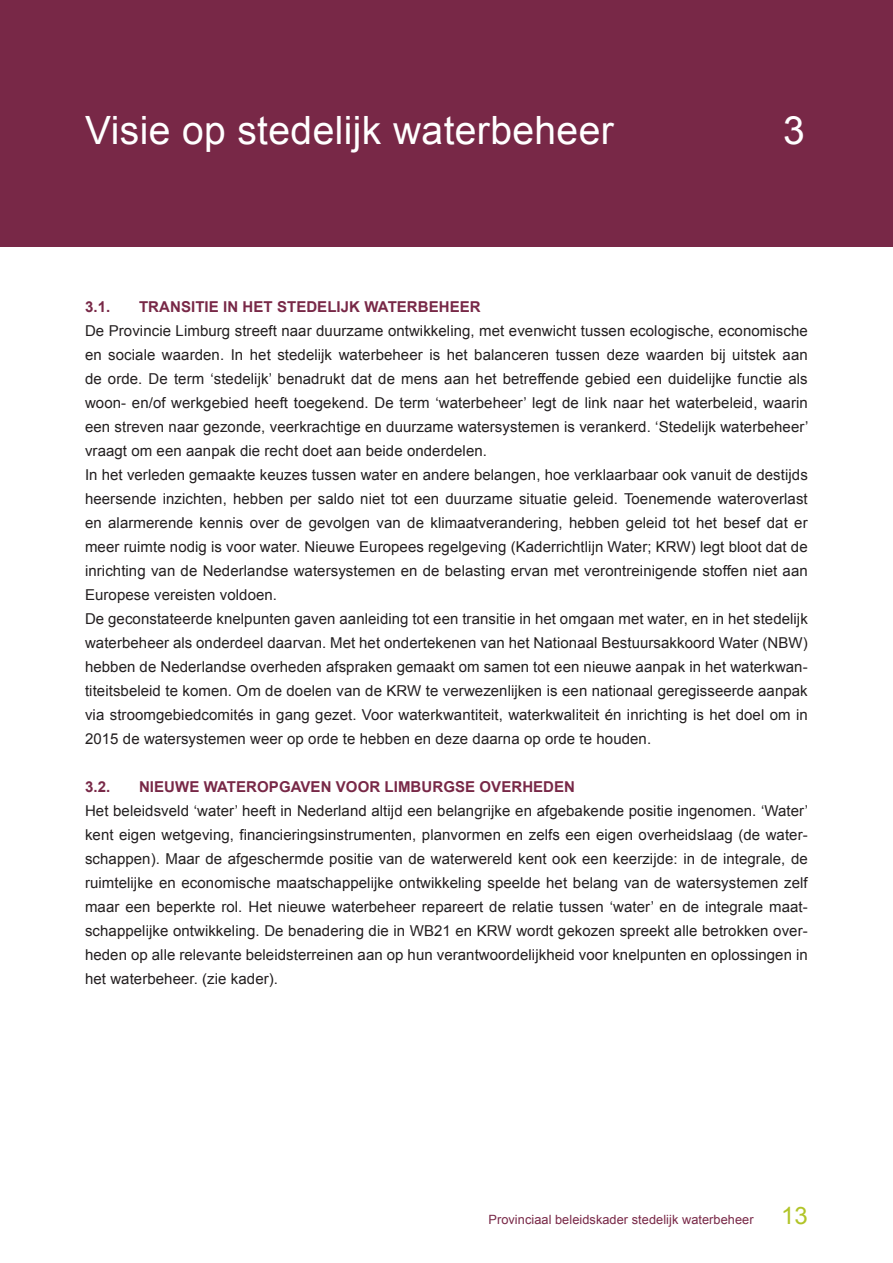
<style>
.page{position:relative;width:893px;height:1263px;background:#fff}
.page>*{position:absolute;margin:0;border:0;box-sizing:border-box;transform-origin:0 0}
.t1{font:39px "Arial";letter-spacing:.01em;color:#fff}
.t2{font:15px/24px "Arial";letter-spacing:.005em;color:#231f20}
.t3{font:700 15px "Arial";letter-spacing:.005em;color:#782847}
.t4{font:12.75px "Arial";letter-spacing:.005em;color:#782847}
.s1{font-size:24px;color:#b1c428}
</style>
<div class="page">
<div style="left:0;top:0;width:893px;height:247px;background:#782847"></div>
<h1 class="t1" style="left:85px;top:108px;width:530px">Visie op stedelijk waterbeheer</h1>
<h1 class="t1" style="left:783px;top:108px;width:23px">3</h1>
<p class="t3" style="left:85px;top:298px;width:27px">3.1.</p>
<p class="t3" style="left:139px;top:298px;width:343px">TRANSITIE IN HET STEDELIJK WATERBEHEER</p>
<p class="t2" style="left:85px;top:319px;width:725px">De Provincie Limburg streeft naar duurzame ontwikkeling, met evenwicht tussen ecologische, economische en sociale waarden. In het stedelijk waterbeheer is het balanceren tussen deze waarden bij uitstek aan de orde. De term ‘stedelijk’ benadrukt dat de mens aan het betreffende gebied een duidelijke functie als woon- en/of werkgebied heeft toegekend. De term ‘waterbeheer’ legt de link naar het waterbeleid, waarin een streven naar gezonde, veerkrachtige en duurzame watersystemen is verankerd. ‘Stedelijk waterbeheer’ vraagt om een aanpak die recht doet aan beide onderdelen.<br>In het verleden gemaakte keuzes tussen water en andere belangen, hoe verklaarbaar ook vanuit de destijds heersende inzichten, hebben per saldo niet tot een duurzame situatie geleid. Toenemende wateroverlast en alarmerende kennis over de gevolgen van de klimaatverandering, hebben geleid tot het besef dat er meer ruimte nodig is voor water. Nieuwe Europees regelgeving (Kaderrichtlijn Water; KRW) legt bloot dat de inrichting van de Nederlandse watersystemen en de belasting ervan met verontreinigende stoffen niet aan Europese vereisten voldoen.<br>De geconstateerde knelpunten gaven aanleiding tot een transitie in het omgaan met water, en in het stedelijk waterbeheer als onderdeel daarvan. Met het ondertekenen van het Nationaal Bestuursakkoord Water (NBW) hebben de Nederlandse overheden afspraken gemaakt om samen tot een nieuwe aanpak in het waterkwan&shy;titeitsbeleid te komen. Om de doelen van de KRW te verwezenlijken is een nationaal geregisseerde aanpak via stroomgebiedcomités in gang gezet. Voor waterkwantiteit, waterkwaliteit én inrichting is het doel om in 2015 de watersystemen weer op orde te hebben en deze daarna op orde te houden.</p>
<p class="t3" style="left:85px;top:778px;width:27px">3.2.</p>
<p class="t3" style="left:139px;top:778px;width:438px">NIEUWE WATEROPGAVEN VOOR LIMBURGSE OVERHEDEN</p>
<p class="t2" style="left:85px;top:799px;width:725px;text-align:justify">Het beleidsveld ‘water’ heeft in Nederland altijd een belangrijke en afgebakende positie ingenomen. ‘Water’ kent eigen wetgeving, financieringsinstrumenten, planvormen en zelfs een eigen overheidslaag (de water&shy;schappen). Maar de afgeschermde positie van de waterwereld kent ook een keerzijde: in de integrale, de ruimtelijke en economische maatschappelijke ontwikkeling speelde het belang van de watersystemen zelf maar een beperkte rol. Het nieuwe waterbeheer repareert de relatie tussen ‘water’ en de integrale maat&shy;schappelijke ontwikkeling. De benadering die in WB21 en KRW wordt gekozen spreekt alle betrokken over&shy;heden op alle relevante beleidsterreinen aan op hun verantwoordelijkheid voor knelpunten en oplossingen in het waterbeheer. (zie kader).</p>
<p class="t4" style="left:488px;top:1212px;width:321px">Provinciaal beleidskader stedelijk waterbeheer <span class="s1">13</span></p>
</div>
